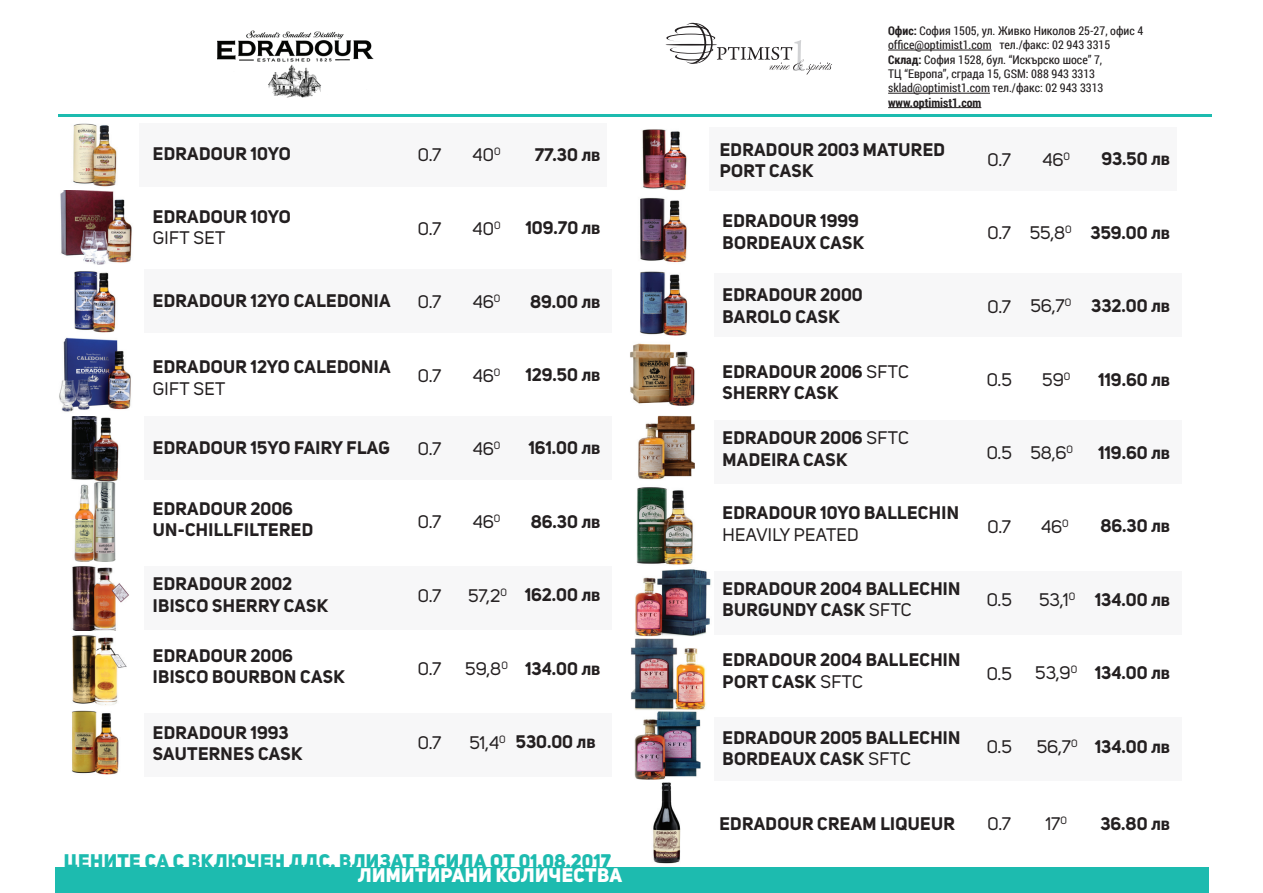
<style>
.page{position:relative;width:1263px;height:893px;background:#fff}
.page>*{position:absolute;margin:0;border:0;box-sizing:border-box;transform-origin:0 0}
.t1{font:800 19.5px "Uni Sans";letter-spacing:.02em;color:#1dbbaf}
.t2{font:800 19.5px "Uni Sans";letter-spacing:.02em;color:#fff}
.t3{font:700 18px/21.6px "Uni Sans";letter-spacing:.02em;color:#231f20}
.t4{font:18px "Uni Sans";color:#231f20}
.t5{font:12px/14.4px "Roboto Condensed";color:#231f20}
.t6{font:700 12px "Roboto Condensed";color:#231f20}
.t7{font:10.5px "Uni Sans";color:#231f20}
.s1{font-weight:700}
.s2{font-weight:400}
</style>
<div class="page">
<div style="left:144px;top:269px;width:468px;height:63px;background:#f7f7f8"></div>
<div style="left:144px;top:416px;width:468px;height:63px;background:#f7f7f8"></div>
<div style="left:144px;top:566px;width:468px;height:64px;background:#f7f7f8"></div>
<div style="left:144px;top:713px;width:468px;height:63px;background:#f7f7f8"></div>
<div style="left:139px;top:123px;width:468px;height:63px;background:#f7f7f8"></div>
<div style="left:55px;top:868px;width:1153px;height:25px;background:#1dbbaf"></div>
<hr style="left:58px;top:114px;width:1153px;height:3px;background:#1dbbaf">
<img style="left:218px;top:31px;width:155px;height:67px">
<svg style="left:666px;top:23px;width:166px;height:51px"></svg>
<hr style="left:888px;top:50px;width:103px;height:1px;background:#231f20">
<hr style="left:888px;top:93px;width:102px;height:1px;background:#231f20">
<hr style="left:888px;top:107px;width:93px;height:1px;background:#231f20">
<img style="left:73px;top:123px;width:44px;height:64px">
<img style="left:72px;top:561px;width:57px;height:70px">
<img style="left:60px;top:190px;width:72px;height:75px">
<img style="left:72px;top:710px;width:47px;height:65px">
<img style="left:71px;top:416px;width:48px;height:66px">
<img style="left:74px;top:271px;width:42px;height:62px">
<img style="left:59px;top:337px;width:72px;height:75px">
<img style="left:74px;top:482px;width:42px;height:79px">
<img style="left:72px;top:635px;width:55px;height:70px">
<div style="left:714px;top:274px;width:467px;height:63px;background:#f7f7f8"></div>
<div style="left:714px;top:420px;width:467px;height:64px;background:#f7f7f8"></div>
<div style="left:714px;top:571px;width:467px;height:63px;background:#f7f7f8"></div>
<div style="left:714px;top:718px;width:467px;height:63px;background:#f7f7f8"></div>
<div style="left:709px;top:128px;width:468px;height:63px;background:#f7f7f8"></div>
<img style="left:642px;top:129px;width:45px;height:61px">
<img style="left:640px;top:271px;width:48px;height:65px">
<img style="left:630px;top:343px;width:65px;height:62px">
<img style="left:640px;top:198px;width:47px;height:65px">
<img style="left:638px;top:415px;width:57px;height:65px">
<img style="left:636px;top:487px;width:57px;height:78px">
<img style="left:635px;top:569px;width:76px;height:68px">
<img style="left:634px;top:711px;width:67px;height:69px">
<img style="left:631px;top:639px;width:75px;height:71px">
<img style="left:653px;top:782px;width:28px;height:82px">
<p class="t5" style="left:888px;top:23px;width:257px"><span class="s1">Офис:</span> София 1505, ул. Живко Николов 25-27, офис 4 office@optimist1.com тел./факс: 02 943 3315<br><span class="s1">Склад:</span> София 1528, бул. “Искърско шосе” 7,<br>ТЦ “Европа”, сграда 15, GSM: 088 943 3313 sklad@optimist1.com тел./факс: 02 943 3313</p>
<p class="t6" style="left:888px;top:94px;width:95px">www.optimist1.com</p>
<p class="t3" style="left:153px;top:143px;width:139px">EDRADOUR 10YO</p>
<p class="t4" style="left:418px;top:145px;width:25px">0.7</p>
<p class="t4" style="left:473px;top:145px;width:29px">40<sup>0</sup></p>
<p class="t3" style="left:535px;top:144px;width:67px">77.30 ЛВ</p>
<p class="t3" style="left:720px;top:139px;width:227px">EDRADOUR 2003 MATURED<br>PORT CASK</p>
<p class="t4" style="left:987px;top:149px;width:25px">0.7</p>
<p class="t4" style="left:1042px;top:149px;width:29px">46<sup>0</sup></p>
<p class="t3" style="left:1101px;top:148px;width:70px">93.50 ЛВ</p>
<p class="t3" style="left:153px;top:205px;width:139px">EDRADOUR 10YO</p>
<p class="t4" style="left:153px;top:227px;width:74px">GIFT SET</p>
<p class="t4" style="left:418px;top:218px;width:25px">0.7</p>
<p class="t4" style="left:473px;top:218px;width:29px">40<sup>0</sup></p>
<p class="t3" style="left:525px;top:217px;width:77px">109.70 ЛВ</p>
<p class="t3" style="left:723px;top:210px;width:138px">EDRADOUR 1999<br>BORD</p>
<p class="t3" style="left:770px;top:231px;width:95px">EAUX CASK</p>
<p class="t3" style="left:987px;top:221px;width:184px"><span class="s2">0.7 55,8</span><sup>0</sup> 359.00 ЛВ</p>
<p class="t3" style="left:153px;top:289px;width:197px">EDRADOUR 12YO CALEDON</p>
<p class="t3" style="left:374px;top:289px;width:18px">IA</p>
<p class="t4" style="left:418px;top:291px;width:25px">0.7</p>
<p class="t4" style="left:473px;top:291px;width:29px">46<sup>0</sup></p>
<p class="t3" style="left:530px;top:290px;width:72px">89.00 ЛВ</p>
<p class="t3" style="left:723px;top:284px;width:142px">EDRADOUR 2000<br>BAROLO CASK</p>
<p class="t3" style="left:987px;top:295px;width:184px"><span class="s2">0.7 56,7</span><sup>0</sup> 332.00 ЛВ</p>
<p class="t3" style="left:153px;top:356px;width:197px">EDRADOUR 12YO CALEDON</p>
<p class="t3" style="left:374px;top:356px;width:18px">IA</p>
<p class="t4" style="left:153px;top:378px;width:74px">GIFT SET</p>
<p class="t4" style="left:418px;top:365px;width:25px">0.7</p>
<p class="t4" style="left:473px;top:365px;width:29px">46<sup>0</sup></p>
<p class="t3" style="left:525px;top:364px;width:76px">129.50 ЛВ</p>
<p class="t3" style="left:723px;top:360px;width:188px">EDRADOUR 2006 <span class="s2">SFTC<br></span>SHERRY CASK</p>
<p class="t4" style="left:987px;top:369px;width:27px">0.5</p>
<p class="t4" style="left:1042px;top:369px;width:30px">59<sup>0</sup></p>
<p class="t3" style="left:1098px;top:368px;width:73px">119.60 ЛВ</p>
<p class="t3" style="left:153px;top:436px;width:238px">EDRADOUR 15YO FAIRY FLAG</p>
<p class="t4" style="left:418px;top:438px;width:25px">0.7</p>
<p class="t4" style="left:473px;top:438px;width:29px">46<sup>0</sup></p>
<p class="t3" style="left:528px;top:437px;width:74px">161.00 ЛВ</p>
<p class="t3" style="left:723px;top:427px;width:188px">EDRADOUR 2006 <span class="s2">SFTC<br></span>MADEI RA CASK</p>
<p class="t4" style="left:987px;top:443px;width:88px">0.5 58,6<sup>0</sup></p>
<p class="t3" style="left:1098px;top:442px;width:73px">119.60 ЛВ</p>
<p class="t3" style="left:153px;top:498px;width:142px">EDRADOUR 2006<br>UN-CHILLFIL</p>
<p class="t3" style="left:257px;top:519px;width:57px">TERED</p>
<p class="t4" style="left:418px;top:512px;width:25px">0.7</p>
<p class="t4" style="left:473px;top:512px;width:29px">46<sup>0</sup></p>
<p class="t3" style="left:531px;top:511px;width:71px">86.30 ЛВ</p>
<p class="t3" style="left:723px;top:502px;width:176px">EDRADOUR 10YO BALLEC</p>
<p class="t3" style="left:929px;top:502px;width:32px">HIN</p>
<p class="t4" style="left:723px;top:524px;width:138px">HEAVILY PEATE D</p>
<p class="t4" style="left:987px;top:516px;width:25px">0.7</p>
<p class="t4" style="left:1041px;top:516px;width:29px">46<sup>0</sup></p>
<p class="t3" style="left:1100px;top:515px;width:71px">86.30 ЛВ</p>
<p class="t3" style="left:153px;top:573px;width:141px">EDRADOUR 2002<br>IBISCO SHERRY</p>
<p class="t3" style="left:284px;top:594px;width:46px">CASK</p>
<p class="t3" style="left:153px;top:644px;width:193px">EDRADOUR 2006<br>IBISCO BOURBON CASK</p>
<p class="t4" style="left:418px;top:585px;width:25px">0.7</p>
<p class="t3" style="left:468px;top:584px;width:134px"><span class="s2">57,2</span><sup>0</sup> 162.00 ЛВ</p>
<p class="t4" style="left:465px;top:658px;width:44px">59,8<sup>0</sup></p>
<p class="t4" style="left:418px;top:658px;width:25px">0.7</p>
<p class="t3" style="left:525px;top:657px;width:77px">134.00 ЛВ</p>
<p class="t3" style="left:723px;top:577px;width:178px">EDRADOUR 2004 BALLEC</p>
<p class="t3" style="left:930px;top:577px;width:32px">HIN</p>
<p class="t3" style="left:723px;top:599px;width:191px">BURGUNDY CASK <span class="s2">SFTC</span></p>
<p class="t3" style="left:723px;top:649px;width:178px">EDRADOUR 2004 BALLEC</p>
<p class="t3" style="left:930px;top:649px;width:32px">HIN</p>
<p class="t3" style="left:723px;top:670px;width:24px">PORT</p>
<p class="t3" style="left:772px;top:670px;width:93px">CASK <span class="s2">SFTC</span></p>
<p class="t4" style="left:987px;top:590px;width:27px">0.5</p>
<p class="t3" style="left:1039px;top:588px;width:133px"><span class="s2">53,1</span><sup>0</sup> 134.00 ЛВ</p>
<p class="t4" style="left:1035px;top:663px;width:44px">53,9<sup>0</sup></p>
<p class="t4" style="left:987px;top:663px;width:27px">0.5</p>
<p class="t3" style="left:1095px;top:662px;width:77px">134.00 ЛВ</p>
<p class="t3" style="left:153px;top:721px;width:151px">EDRADOUR 1993<br>SAUTERNES CASK</p>
<p class="t4" style="left:418px;top:732px;width:25px">0.7</p>
<p class="t3" style="left:516px;top:731px;width:81px">530.00 ЛВ</p>
<p class="t4" style="left:469px;top:732px;width:38px">51,4<sup>0</sup></p>
<p class="t3" style="left:723px;top:726px;width:178px">EDRADOUR 2005 BALLEC</p>
<p class="t3" style="left:930px;top:726px;width:32px">HIN</p>
<p class="t3" style="left:723px;top:748px;width:24px">BORD</p>
<p class="t3" style="left:770px;top:748px;width:142px">EAUX CASK <span class="s2">SFTC</span></p>
<p class="t4" style="left:1037px;top:736px;width:42px">56,7<sup>0</sup></p>
<p class="t4" style="left:987px;top:736px;width:27px">0.5</p>
<p class="t3" style="left:1095px;top:735px;width:77px">134.00 ЛВ</p>
<p class="t3" style="left:719px;top:813px;width:237px">EDRADOUR CREAM LIQUEUR</p>
<p class="t7" style="left:1060px;top:814px;width:8px">0</p>
<p class="t4" style="left:987px;top:814px;width:25px">0.7</p>
<p class="t4" style="left:1045px;top:813px;width:16px">17</p>
<p class="t3" style="left:1100px;top:813px;width:71px">36.80 ЛВ</p>
<p class="t1" style="left:64px;top:849px;width:548px">Цените са с включен ДДС. Влизат в сила от 01.08.2017</p>
<p class="t2" style="left:358px;top:862px;width:266px">Лимитирани количества</p>
</div>
